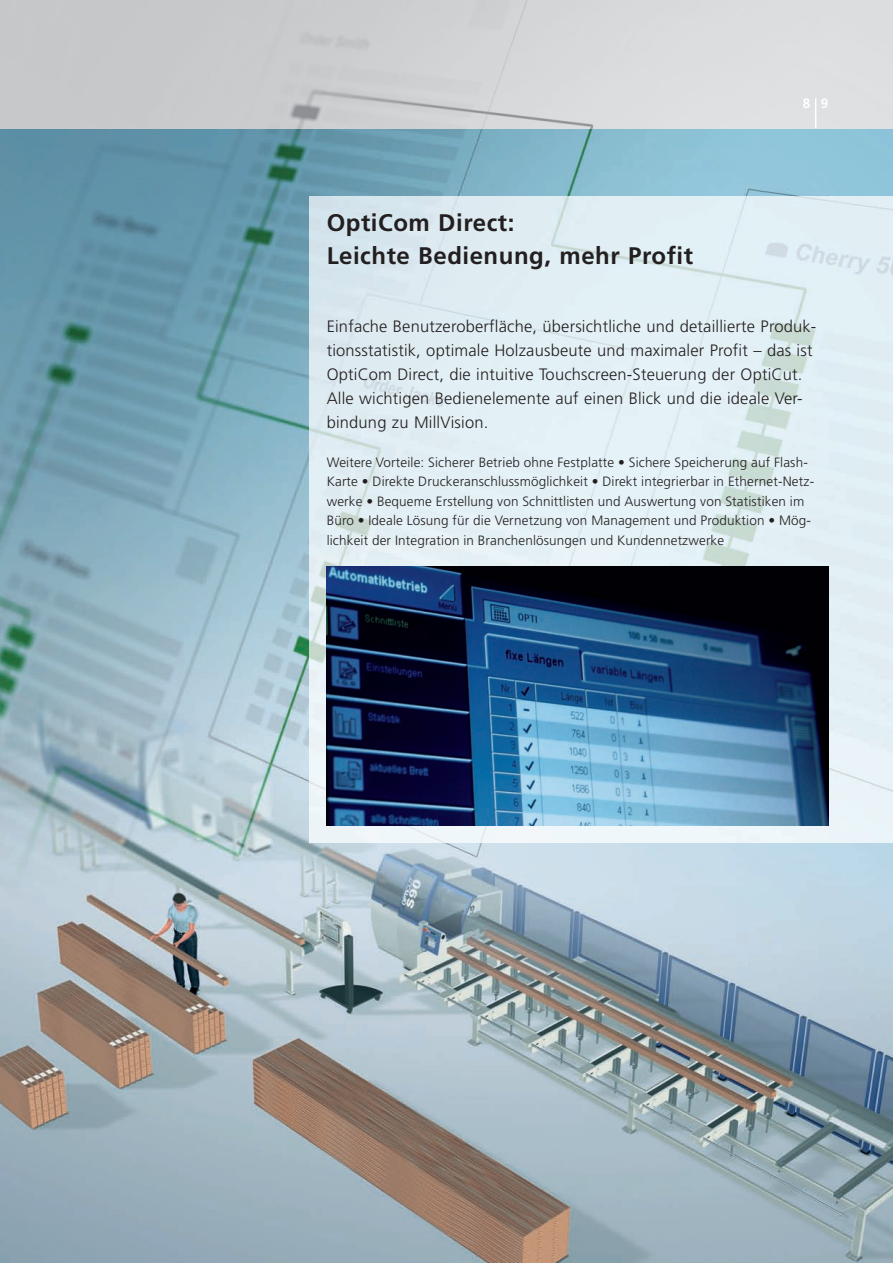
<style>
.page{position:relative;width:893px;height:1263px;background:#fff}
.page>*{position:absolute;margin:0;border:0;box-sizing:border-box;transform-origin:0 0}
.t1{font:700 24px/33px "Frutiger";letter-spacing:.02em;color:#231f20}
.t2{font:300 16.5px/24px "Frutiger";letter-spacing:.01em;color:#231f20}
.t3{font:300 13.5px/19.5px "Frutiger";letter-spacing:.01em;color:#231f20}
.t4{font:700 13.5px "Frutiger";color:#fff}
</style>
<div class="page">
<img style="left:0;top:128px;width:893px;height:1135px">
<img style="left:310px;top:196px;width:583px;height:647px">
<img style="left:327px;top:566px;width:501px;height:259px">
<h1 class="t1" style="left:327px;top:208px;width:368px">OptiCom Direct:<br>Leichte Bedienung, mehr Profit</h1>
<p class="t4" style="left:803px;top:98px;width:27px">8 9</p>
<p class="t2" style="left:327px;top:315px;width:491px">Einfache Benutzeroberfläche, übersichtliche und detaillierte Produk&shy;tionsstatistik, optimale Holzausbeute und maximaler Profit – das ist OptiCom Direct, die intuitive Touchscreen-Steuerung der OptiCut.<br>Alle wichtigen Bedienelemente auf einen Blick und die ideale Ver&shy;bindung zu MillVision.</p>
<p class="t3" style="left:327px;top:453px;width:489px">Weitere Vorteile: Sicherer Betrieb ohne Festplatte • Sichere Speicherung auf Flash-Karte • Direkte Druckeranschlussmöglichkeit • Direkt integrierbar in Ethernet-Netz&shy;werke • Bequeme Erstellung von Schnittlisten und Auswertung von Statistiken im Büro • Ideale Lösung für die Vernetzung von Management und Produktion • Mög&shy;lichkeit der Integration in Branchenlösungen und Kundennetzwerke</p>
</div>
